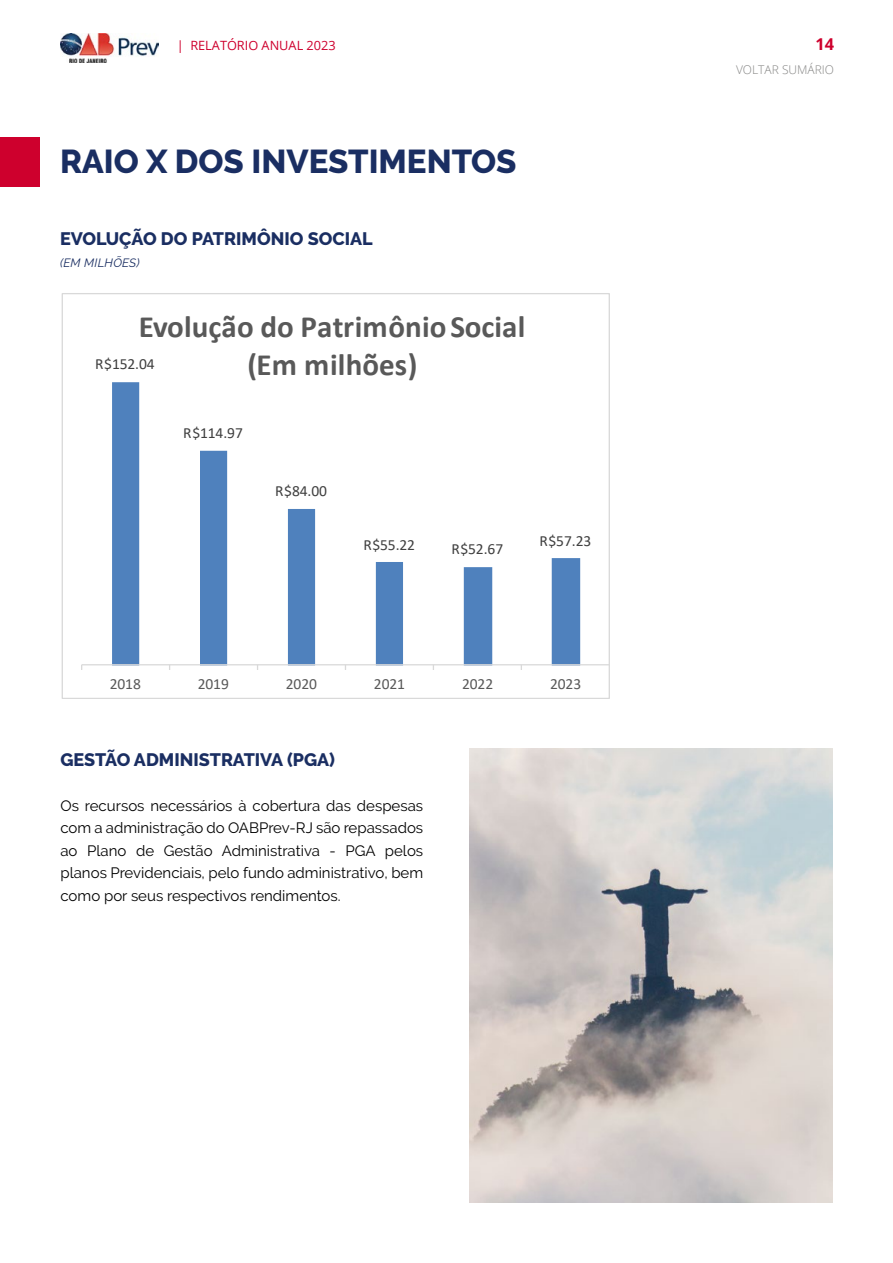
<style>
.page{position:relative;width:893px;height:1263px;background:#fff}
.page>*{position:absolute;margin:0;border:0;box-sizing:border-box;transform-origin:0 0}
.t1{font:800 33px "Raleway";color:#1a2e62}
.t2{font:700 31.05px/37.5px "Calibri";letter-spacing:.005em;color:#595959;text-align:center}
.t3{font:800 18px "Raleway";color:#1a2e62}
.t4{font:700 16.35px "Open Sans";color:#ce002d}
.t5{font:15.45px "Calibri";letter-spacing:-.005em;color:#404040}
.t6{font:15.45px "Calibri";letter-spacing:-.005em;color:#595959}
.t7{font:15px/22.5px "Raleway";color:#000;text-align:justify}
.t8{font:12.75px "Open Sans";color:#ce002d}
.t9{font:300 12px "Open Sans";color:#858584}
.t10{font:italic 12px "Raleway";letter-spacing:.02em;color:#1a2e62}
</style>
<div class="page">
<img style="left:61px;top:33px;width:98px;height:29px">
<div style="left:0;top:137px;width:40px;height:50px;background:#ce002d"></div>
<svg style="left:112px;top:382px;width:468px;height:282px"></svg>
<hr style="left:82px;top:664px;width:527px;height:1px;background:#d9d9d9">
<img style="left:470px;top:749px;width:362px;height:454px">
<p class="t8" style="left:177px;top:37px;width:161px">| RELATÓRIO ANUAL 2023</p>
<h1 class="t1" style="left:60px;top:143px;width:458px">RAIO X DOS INVESTIMENTOS</h1>
<p class="t3" style="left:60px;top:228px;width:314px">EVOLUÇÃO DO PATRIMÔNIO SOCIAL</p>
<p class="t10" style="left:60px;top:256px;width:81px">(EM MILHÕES)</p>
<h2 class="t2" style="left:139px;top:308px;width:388px">Evolução do Patrimônio Social (Em milhões)</h2>
<p class="t5" style="left:95px;top:353px;width:61px">R$152.04</p>
<p class="t5" style="left:183px;top:422px;width:61px">R$114.97</p>
<p class="t5" style="left:275px;top:480px;width:53px">R$84.00</p>
<p class="t5" style="left:363px;top:534px;width:53px">R$55.22</p>
<p class="t5" style="left:451px;top:538px;width:53px">R$52.67</p>
<p class="t5" style="left:539px;top:530px;width:53px">R$57.23</p>
<p class="t6" style="left:110px;top:673px;width:33px">2018</p>
<p class="t6" style="left:198px;top:673px;width:33px">2019</p>
<p class="t6" style="left:286px;top:673px;width:33px">2020</p>
<p class="t6" style="left:374px;top:673px;width:33px">2021</p>
<p class="t6" style="left:462px;top:673px;width:33px">2022</p>
<p class="t6" style="left:550px;top:673px;width:33px">2023</p>
<p class="t3" style="left:60px;top:749px;width:276px">GESTÃO ADMINISTRATIVA (PGA)</p>
<p class="t7" style="left:60px;top:794px;width:364px">Os recursos necessários à cobertura das despesas com a administração do OABPrev-RJ são repassados ao Plano de Gestão Administrativa - PGA pelos planos Previdenciais, pelo fundo administrativo, bem como por seus respectivos rendimentos.</p>
<p class="t4" style="left:815px;top:33px;width:20px">14</p>
<p class="t9" style="left:736px;top:61px;width:100px">VOLTAR SUMÁRIO</p>
</div>
